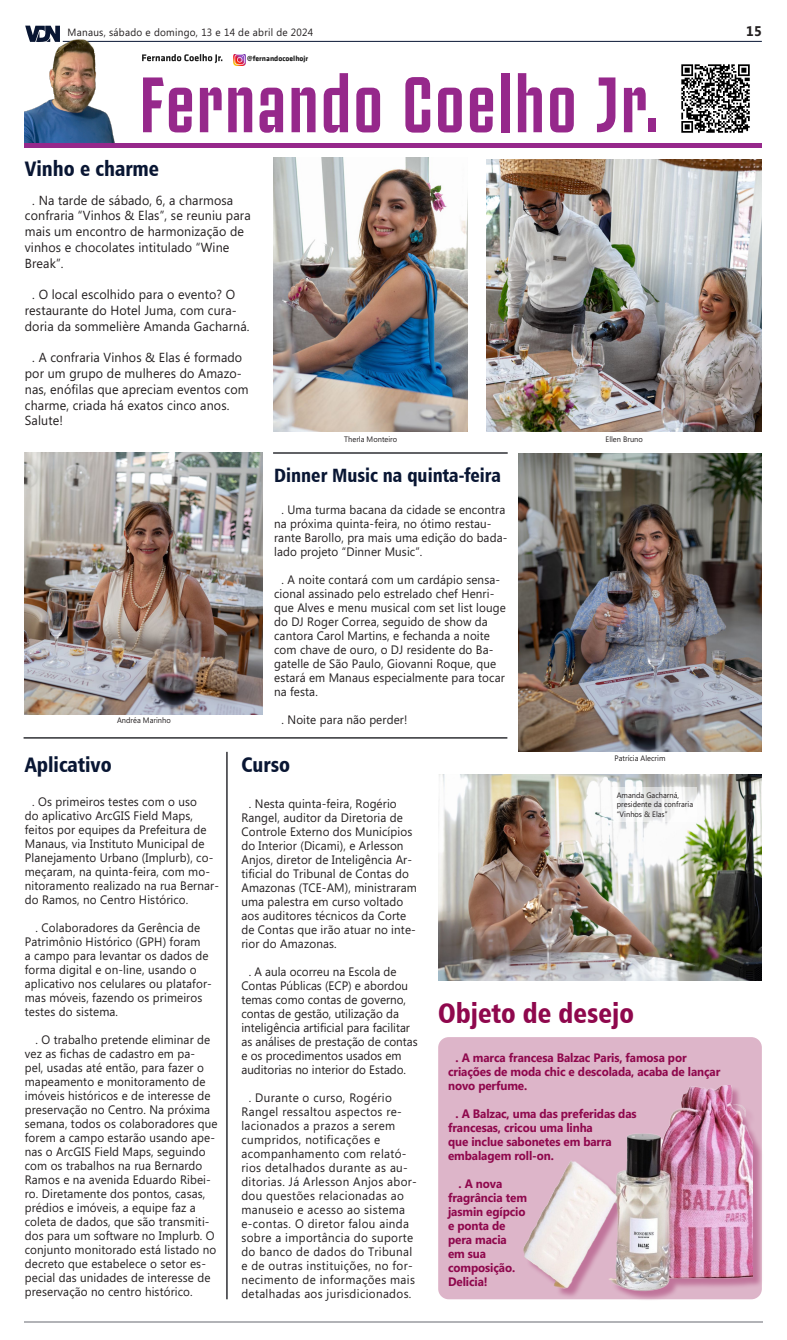
<style>
.page{position:relative;width:787px;height:1340px;background:#fff}
.page>*{position:absolute;margin:0;border:0;box-sizing:border-box;transform-origin:0 0}
.t1{font:700 78.75px "Juventus Fans";letter-spacing:.02em;color:#96288b;scale:.95 1}
.t2{font:28px "Humanist 777 BT Black Condensed B";color:#8f084d;scale:.95 1}
.t3{font:21px "Humanist 777 BT Black Condensed B";color:#091633;scale:.95 1}
.t4{font:19.25px "Humanist 777 BT Black Condensed B";color:#091633;scale:.95 1}
.t5{font:700 14px "Microsoft Phags Pa";color:#231f20;scale:.95 1}
.t6{font:13.12px/15.8px "Microsoft Phags Pa";letter-spacing:.01em;color:#231f20;scale:.95 1}
.t7{font:12.25px/14px "Microsoft Phags Pa";letter-spacing:.01em;color:#231f20;scale:.95 1}
.t8{font:12.25px/14px "Microsoft Phags Pa";letter-spacing:.03em;color:#231f20;scale:.95 1}
.t9{font:700 12.25px/14px "Microsoft Phags Pa";letter-spacing:-.01em;color:#8f084d;scale:.95 1}
.t10{font:10.5px "Microsoft Phags Pa";letter-spacing:.025em;color:#231f20;scale:.95 1}
.t11{font:7.88px/9.6px "Microsoft Phags Pa";color:#231f20;scale:.95 1}
.t12{font:700 7.7px "MW Klavika Bd";color:#1c1c1c}
</style>
<div class="page">
<div style="left:438px;top:1037px;width:323px;height:262px;background:#ddb5c9;border-radius:10px"></div>
<hr style="left:63px;top:41px;width:698px;height:1px;background:#091634">
<svg style="left:25px;top:26px;width:35px;height:10px"></svg>
<hr style="left:25px;top:1321px;width:737px;height:1px;background:#b2b3b7">
<img style="left:25px;top:36px;width:97px;height:107px">
<svg style="left:142px;top:54px;width:80px;height:9px"></svg>
<svg style="left:233px;top:54px;width:12px;height:11px"></svg>
<div style="left:25px;top:143px;width:736px;height:5px;background:#96288b"></div>
<img style="left:681px;top:64px;width:69px;height:69px">
<img style="left:273px;top:158px;width:195px;height:273px">
<img style="left:486px;top:159px;width:275px;height:272px">
<img style="left:25px;top:452px;width:237px;height:262px">
<img style="left:518px;top:454px;width:243px;height:298px">
<img style="left:438px;top:774px;width:323px;height:206px">
<hr style="left:24px;top:737px;width:483px;height:1px;background:#4c4d51">
<hr style="left:226px;top:752px;width:2px;height:547px;background:#4c4d51">
<hr style="left:273px;top:452px;width:234px;height:2px;background:#4c4d51">
<div style="left:525px;top:1086px;width:238px;height:215px;background:#8f084d;opacity:.37"></div>
<img style="left:503px;top:1085px;width:249px;height:216px">
<svg style="left:611px;top:787px;width:85px;height:34px"></svg>
<p class="t10" style="left:68px;top:25px;width:260px">Manaus, sábado e domingo, 13 e 14 de abril de 2024</p>
<p class="t5" style="left:746px;top:21px;width:18px">15</p>
<p class="t12" style="left:247px;top:53px;width:63px">@fernandocoelhojr</p>
<p class="t1" style="left:139px;top:49px;width:548px">Fernando Coelho Jr.</p>
<p class="t3" style="left:25px;top:155px;width:143px">Vinho e charme</p>
<p class="t6" style="left:25px;top:191px;width:239px;text-indent:7px">. Na tarde de sábado, 6, a charmosa confraria “Vinhos &amp; Elas”, se reuniu para mais um encontro de harmonização de vinhos e chocolates intitulado “Wine<br>Break”.</p>
<p class="t6" style="left:25px;top:286px;width:238px;text-indent:7px">. O local escolhido para o evento? O restaurante do Hotel Juma, com cura&shy;doria da sommelière Amanda Gacharná.</p>
<p class="t6" style="left:25px;top:349px;width:237px;text-indent:7px">. A confraria Vinhos &amp; Elas é formado por um grupo de mulheres do Amazo&shy;nas, enófilas que apreciam eventos com charme, criada há exatos cinco anos.<br>Salute!</p>
<p class="t11" style="left:117px;top:714px;width:58px">Andréa Marinho</p>
<p class="t11" style="left:344px;top:434px;width:57px">Therla Monteiro</p>
<p class="t11" style="left:605px;top:434px;width:41px">Ellen Bruno</p>
<p class="t4" style="left:274px;top:463px;width:240px">Dinner Music na quinta-feira</p>
<p class="t7" style="left:274px;top:501px;width:247px;text-indent:7px">. Uma turma bacana da cidade se encontra na próxima quinta-feira, no ótimo restau&shy;rante Barollo, pra mais uma edição do bada&shy;lado projeto “Dinner Music”.</p>
<p class="t7" style="left:274px;top:571px;width:245px;text-indent:7px">. A noite contará com um cardápio sensa&shy;cional assinado pelo estrelado chef Henri&shy;que Alves e menu musical com set list louge do DJ Roger Correa, seguido de show da cantora Carol Martins, e fechanda a noite com chave de ouro, o DJ residente do Ba&shy;gatelle de São Paulo, Giovanni Roque, que estará em Manaus especialmente para tocar na festa.</p>
<p class="t7" style="left:281px;top:711px;width:134px">. Noite para não perder!</p>
<p class="t3" style="left:25px;top:751px;width:93px">Aplicativo</p>
<p class="t7" style="left:25px;top:793px;width:206px;text-indent:7px">. Os primeiros testes com o uso<br>do aplicativo ArcGIS Field Maps, feitos por equipes da Prefeitura de Manaus, via Instituto Municipal de Planejamento Urbano (Implurb), co&shy;meçaram, na quinta-feira, com mo&shy;nitoramento realizado na rua Bernar&shy;do Ramos, no Centro Histórico.</p>
<p class="t7" style="left:25px;top:919px;width:198px;text-indent:11px">. Colaboradores da Gerência de<br>Patrimônio Histórico (GPH) foram<br>a campo para levantar os dados de forma digital e on-line, usando o aplicativo nos celulares ou platafor&shy;mas móveis, fazendo os primeiros testes do sistema.</p>
<p class="t7" style="left:25px;top:1031px;width:204px;text-indent:11px">. O trabalho pretende eliminar de vez as fichas de cadastro em pa-<br>pel, usadas até então, para fazer o mapeamento e monitoramento de imóveis históricos e de interesse de preservação no Centro. Na próxima semana, todos os colaboradores que forem a campo estarão usando ape&shy;nas o ArcGIS Field Maps, seguindo com os trabalhos na rua Bernardo Ramos e na avenida Eduardo Ribei&shy;ro. Diretamente dos pontos, casas, prédios e imóveis, a equipe faz a coleta de dados, que são transmiti&shy;dos para um software no Implurb. O conjunto monitorado está listado no decreto que estabelece o setor es&shy;pecial das unidades de interesse de preservação no centro histórico.</p>
<p class="t3" style="left:241px;top:751px;width:53px">Curso</p>
<p class="t7" style="left:241px;top:795px;width:186px;text-indent:7px">. Nesta quinta-feira, Rogério<br>Rangel, auditor da Diretoria de<br>Controle Externo dos Municípios do Interior (Dicami), e Arlesson<br>Anjos, diretor de Inteligência Ar&shy;tificial do Tribunal de Contas do<br>Amazonas (TCE-AM), ministraram uma palestra em curso voltado aos auditores técnicos da Corte de Contas que irão atuar no inte&shy;rior do Amazonas.</p>
<p class="t7" style="left:241px;top:963px;width:187px;text-indent:7px">. A aula ocorreu na Escola de<br>Contas Públicas (ECP) e abordou temas como contas de governo, contas de gestão, utilização da inteligência artificial para facilitar as análises de prestação de contas e os procedimentos usados em auditorias no interior do Estado.</p>
<p class="t8" style="left:241px;top:1089px;width:186px;text-indent:7px">. Durante o curso, Rogério<br>Rangel ressaltou aspectos re&shy;lacionados a prazos a serem cumpridos, notificações e acompanhamento com relató&shy;rios detalhados durante as au&shy;ditorias. Já Arlesson Anjos abor&shy;dou questões relacionadas ao manuseio e acesso ao sistema e-contas. O diretor falou ainda sobre a importância do suporte do banco de dados do Tribunal e de outras instituições, no for&shy;necimento de informações mais detalhadas aos jurisdicionados.</p>
<p class="t11" style="left:614px;top:753px;width:55px">Patrícia Alecrim</p>
<p class="t11" style="left:616px;top:789px;width:82px">Amanda Gacharná, presidente da confraria “Vinhos &amp; Elas”</p>
<p class="t2" style="left:438px;top:995px;width:208px">Objeto de desejo</p>
<p class="t9" style="left:448px;top:1049px;width:288px;text-indent:7px">. A marca francesa Balzac Paris, famosa por criações de moda chic e descolada, acaba de lançar novo perfume.</p>
<p class="t9" style="left:448px;top:1105px;width:200px;text-indent:7px">. A Balzac, uma das preferidas das francesas, cricou uma linha<br>que inclue sabonetes em barra embalagem roll-on.</p>
<p class="t9" style="left:448px;top:1175px;width:84px;text-indent:11px">. A nova fragrância tem jasmin egípcio e ponta de pera macia<br>em sua composição.<br>Delicia!</p>
</div>
